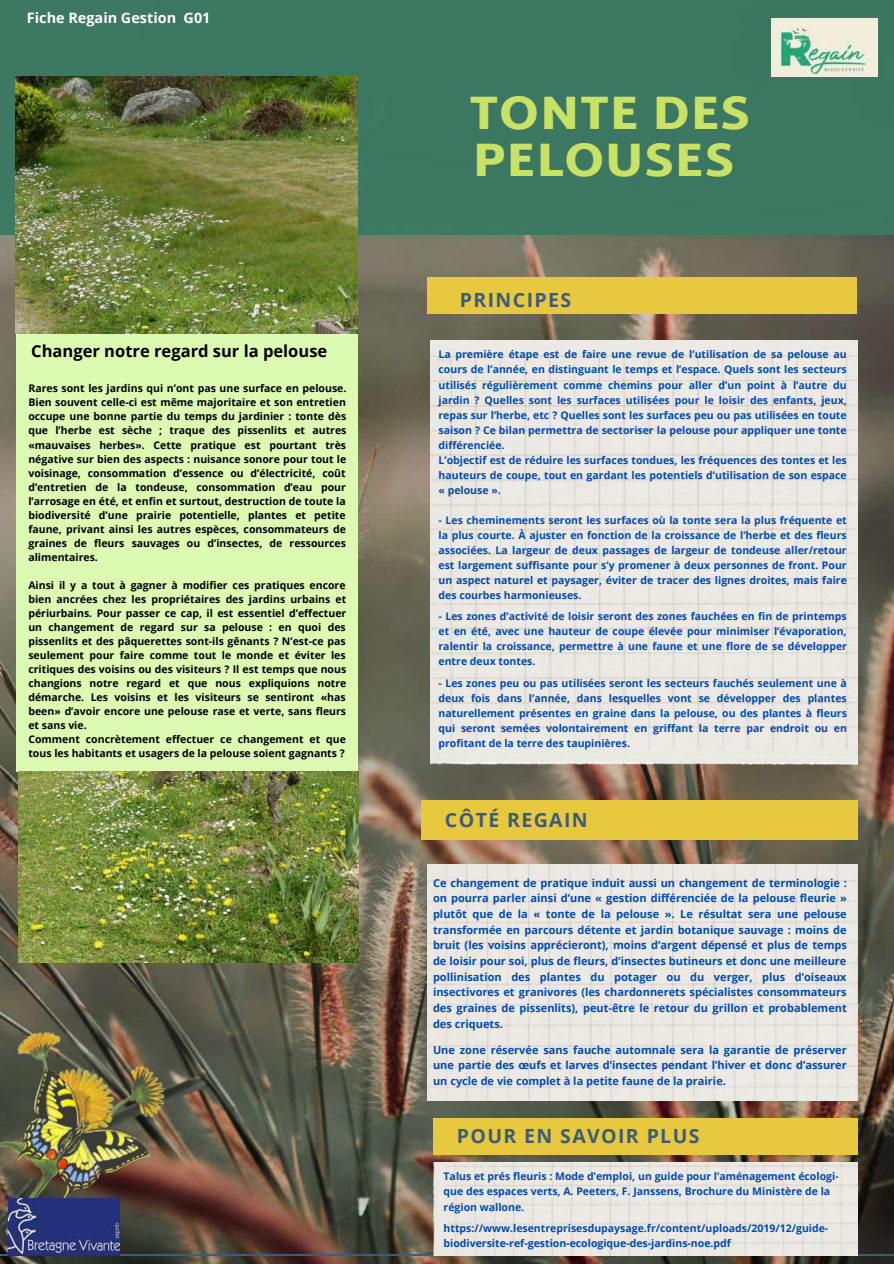
<style>
.page{position:relative;width:894px;height:1264px;background:#fff}
.page>*{position:absolute;margin:0;border:0;box-sizing:border-box;transform-origin:0 0}
.t1{font:900 48px/47.2px "Martel Sans";letter-spacing:.02em;color:#c9e265}
.t2{font:700 19.5px "Open Sans";letter-spacing:.07em;color:#3c5d79}
.t3{font:700 16.5px "Open Sans";color:#000}
.t4{font:700 14.4px "Open Sans";color:#fff}
.t5{font:700 10.95px/15.6px "Open Sans";color:#004aad;text-align:justify}
.t6{font:700 10.5px/15px "Open Sans";color:#004aad}
.t7{font:700 10.5px/14px "Open Sans";color:#000;text-align:justify}
</style>
<div class="page">
<img style="left:0;top:234px;width:893px;height:1029px">
<div style="left:0;top:0;width:893px;height:234px;background:#3c7963"></div>
<hr style="left:0;top:1254px;width:893px;height:1px;background:#3c5d79">
<div style="left:427px;top:277px;width:429px;height:36px;background:#e8c83f"></div>
<div style="left:421px;top:800px;width:436px;height:40px;background:#e8c83f"></div>
<div style="left:433px;top:1118px;width:424px;height:36px;background:#e8c83f"></div>
<div style="left:16px;top:333px;width:342px;height:438px;background:#ddfab2"></div>
<img style="left:430px;top:340px;width:427px;height:431px">
<img style="left:427px;top:864px;width:429px;height:236px">
<img style="left:427px;top:1162px;width:429px;height:93px">
<img style="left:0;top:999px;width:186px;height:264px">
<img style="left:0;top:1047px;width:151px;height:177px">
<img style="left:771px;top:18px;width:106px;height:59px">
<img style="left:9px;top:1198px;width:110px;height:57px">
<img style="left:18px;top:771px;width:340px;height:191px">
<img style="left:15px;top:76px;width:342px;height:257px">
<h3 class="t4" style="left:27px;top:8px;width:185px">Fiche Regain Gestion G01</h3>
<h3 class="t3" style="left:31px;top:339px;width:297px">Changer notre regard sur la pelouse</h3>
<p class="t7" style="left:28px;top:381px;width:319px">Rares sont les jardins qui n’ont pas une surface en pelouse.<br>Bien souvent celle-ci est même majoritaire et son entretien occupe une bonne partie du temps du jardinier : tonte dès que l’herbe est sèche ; traque des pissenlits et autres «mauvaises herbes». Cette pratique est pourtant très négative sur bien des aspects : nuisance sonore pour tout le voisinage, consommation d’essence ou d’électricité, coût d’entretien de la tondeuse, consommation d’eau pour l’arrosage en été, et enfin et surtout, destruction de toute la biodiversité d’une prairie potentielle, plantes et petite faune, privant ainsi les autres espèces, consommateurs de graines de fleurs sauvages ou d’insectes, de ressources alimentaires.</p>
<p class="t7" style="left:28px;top:577px;width:319px;text-align:left">Ainsi il y a tout à gagner à modifier ces pratiques encore bien ancrées chez les propriétaires des jardins urbains et périurbains. Pour passer ce cap, il est essentiel d’effectuer un changement de regard sur sa pelouse : en quoi des pissenlits et des pâquerettes sont-ils gênants ? N’est-ce pas seulement pour faire comme tout le monde et éviter les critiques des voisins ou des visiteurs ? Il est temps que nous changions notre regard et que nous expliquions notre démarche. Les voisins et les visiteurs se sentiront «has been» d’avoir encore une pelouse rase et verte, sans fleurs et sans vie.<br>Comment concrètement effectuer ce changement et que tous les habitants et usagers de la pelouse soient gagnants ?</p>
<h1 class="t1" style="left:470px;top:89px;width:282px">TONTE DES<br>PELOUSES</h1>
<h2 class="t2" style="left:460px;top:286px;width:113px">PRINCIPES</h2>
<p class="t6" style="left:438px;top:347px;width:409px">La première étape est de faire une revue de l’utilisation de sa pelouse au cours de l’année, en distinguant le temps et l’espace. Quels sont les secteurs utilisés régulièrement comme chemins pour aller d’un point à l’autre du jardin ? Quelles sont les surfaces utilisées pour le loisir des enfants, jeux, repas sur l’herbe, etc ? Quelles sont les surfaces peu ou pas utilisées en toute saison ? Ce bilan permettra de sectoriser la pelouse pour appliquer une tonte différenciée.<br>L’objectif est de réduire les surfaces tondues, les fréquences des tontes et les hauteurs de coupe, tout en gardant les potentiels d’utilisation de son espace « pelouse ».</p>
<p class="t6" style="left:438px;top:512px;width:410px;text-align:justify">- Les cheminements seront les surfaces où la tonte sera la plus fréquente et la plus courte. À ajuster en fonction de la croissance de l’herbe et des fleurs associées. La largeur de deux passages de largeur de tondeuse aller/retour est largement suffisante pour s’y promener à deux personnes de front. Pour un aspect naturel et paysager, éviter de tracer des lignes droites, mais faire des courbes harmonieuses.</p>
<p class="t6" style="left:438px;top:608px;width:410px;text-align:justify">- Les zones d’activité de loisir seront des zones fauchées en fin de printemps et en été, avec une hauteur de coupe élevée pour minimiser l’évaporation, ralentir la croissance, permettre à une faune et une flore de se développer entre deux tontes.</p>
<p class="t6" style="left:438px;top:675px;width:410px;text-align:justify">- Les zones peu ou pas utilisées seront les secteurs fauchés seulement une à deux fois dans l’année, dans lesquelles vont se développer des plantes naturellement présentes en graine dans la pelouse, ou des plantes à fleurs qui seront semées volontairement en griffant la terre par endroit ou en profitant de la terre des taupinières.</p>
<h2 class="t2" style="left:445px;top:806px;width:144px">CÔTÉ REGAIN</h2>
<p class="t5" style="left:433px;top:874px;width:415px">Ce changement de pratique induit aussi un changement de terminologie : on pourra parler ainsi d’une « gestion différenciée de la pelouse fleurie » plutôt que de la « tonte de la pelouse ». Le résultat sera une pelouse transformée en parcours détente et jardin botanique sauvage : moins de bruit (les voisins apprécieront), moins d’argent dépensé et plus de temps de loisir pour soi, plus de fleurs, d’insectes butineurs et donc une meilleure pollinisation des plantes du potager ou du verger, plus d’oiseaux insectivores et granivores (les chardonnerets spécialistes consommateurs des graines de pissenlits), peut-être le retour du grillon et probablement des criquets.</p>
<p class="t5" style="left:433px;top:1041px;width:415px">Une zone réservée sans fauche automnale sera la garantie de préserver une partie des œufs et larves d’insectes pendant l’hiver et donc d’assurer un cycle de vie complet à la petite faune de la prairie.</p>
<h2 class="t2" style="left:457px;top:1122px;width:244px">POUR EN SAVOIR PLUS</h2>
<p class="t6" style="left:443px;top:1168px;width:396px">Talus et prés fleuris : Mode d’emploi, un guide pour l’aménagement écologi&shy;que des espaces verts, A. Peeters, F. Janssens, Brochure du Ministère de la région wallone.</p>
<p class="t6" style="left:443px;top:1220px;width:386px">https://www.lesentreprisesdupaysage.fr/content/uploads/2019/12/guide&shy;biodiversite-ref-gestion-ecologique-des-jardins-noe.pdf</p>
</div>
